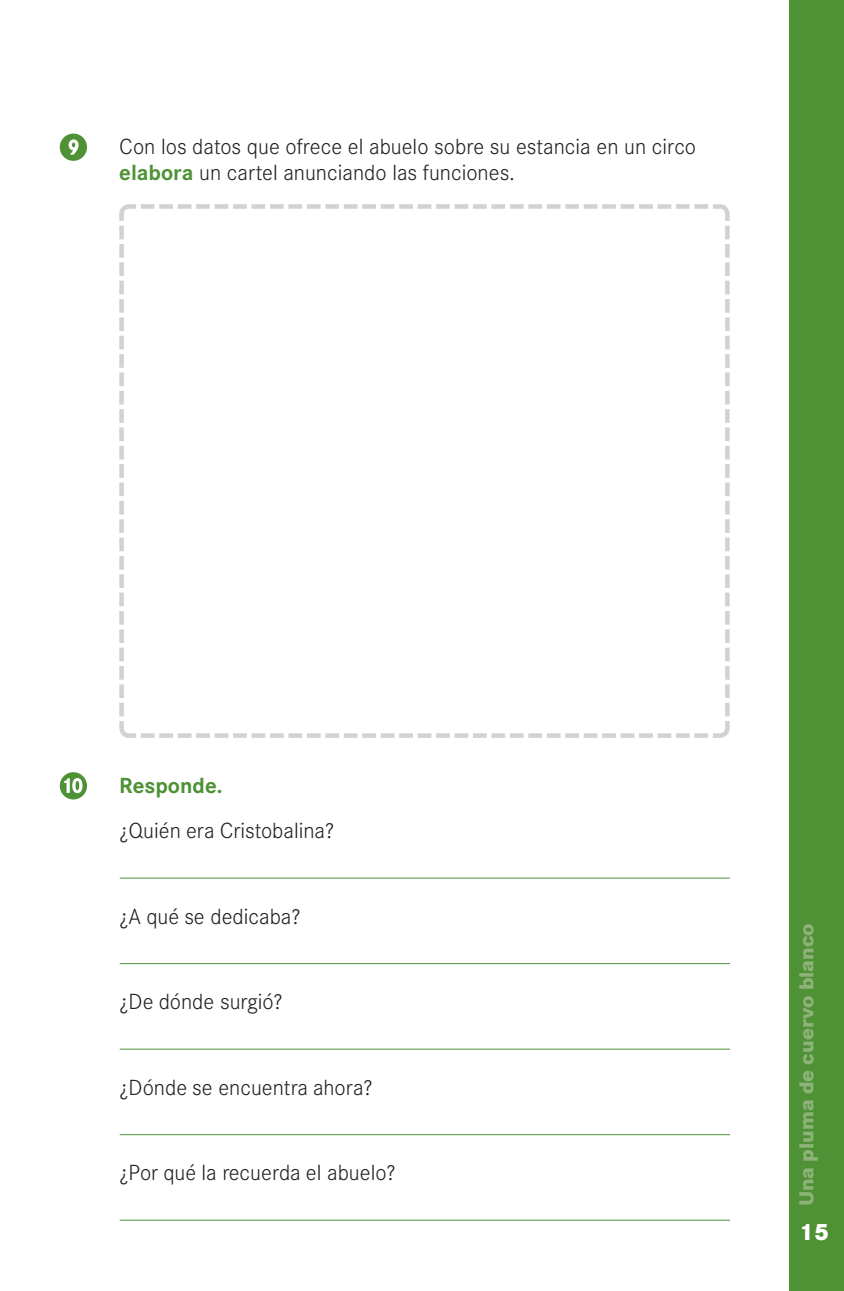
<style>
.page{position:relative;width:844px;height:1291px;background:#fff}
.page>*{position:absolute;margin:0;border:0;box-sizing:border-box;transform-origin:0 0}
.t1{font:800 24.5px "Corporate S";color:#fff}
.t2{font:300 22.75px/25.4px "Corporate S";color:#231f20}
.t3{font:700 22.75px "Corporate S";color:#4f9236}
.t4{font:800 21px "Corporate S";color:#8eb378}
.s1{font-weight:700;color:#4f9236}
</style>
<div class="page">
<svg style="left:119px;top:204px;width:611px;height:534px"></svg>
<hr style="left:120px;top:877px;width:610px;height:1px;background:#4f9236">
<hr style="left:120px;top:963px;width:610px;height:1px;background:#4f9236">
<hr style="left:120px;top:1048px;width:610px;height:1px;background:#4f9236">
<hr style="left:120px;top:1134px;width:610px;height:1px;background:#4f9236">
<hr style="left:120px;top:1219px;width:610px;height:1px;background:#4f9236">
<svg style="left:60px;top:133px;width:27px;height:28px"></svg>
<svg style="left:60px;top:772px;width:27px;height:27px"></svg>
<div style="left:789px;top:0;width:55px;height:1290px;background:#4f9236"></div>
<p class="t2" style="left:119px;top:134px;width:578px">Con los datos que ofrece el abuelo sobre su estancia en un circo <span class="s1">elabora</span> un cartel anunciando las funciones.</p>
<p class="t3" style="left:119px;top:772px;width:105px">Responde.</p>
<p class="t2" style="left:119px;top:818px;width:217px">¿Quién era Cristobalina?</p>
<p class="t2" style="left:119px;top:903px;width:183px">¿A qué se dedicaba?</p>
<p class="t2" style="left:119px;top:989px;width:165px">¿De dónde surgió?</p>
<p class="t2" style="left:119px;top:1074px;width:255px">¿Dónde se encuentra ahora?</p>
<p class="t2" style="left:119px;top:1160px;width:278px">¿Por qué la recuerda el abuelo?</p>
<p class="t4" style="left:794px;top:1206px;width:284px;rotate:-90deg">Una pluma de cuervo blanco</p>
<p class="t1" style="left:799px;top:1216px;width:32px">15</p>
</div>
